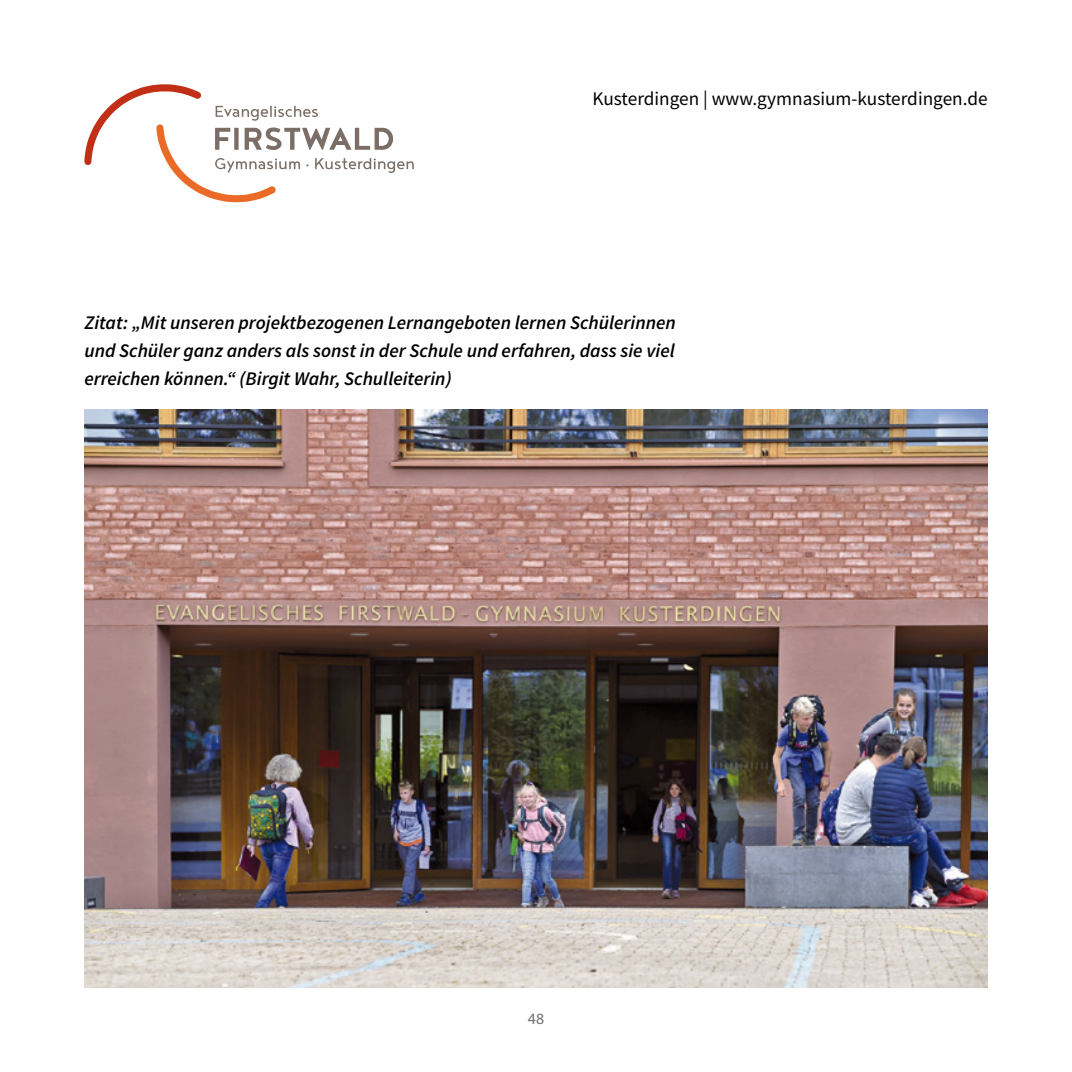
<style>
.page{position:relative;width:1072px;height:1072px;background:#fff}
.page>*{position:absolute;margin:0;border:0;box-sizing:border-box;transform-origin:0 0}
.t1{font:italic 600 19.25px/28px "Source Sans Pro";color:#000;text-align:justify}
.t2{font:19.25px "Source Sans Pro";color:#000}
.t3{font:15.75px "Myriad Pro";color:#707172}
</style>
<div class="page">
<svg style="left:84px;top:84px;width:330px;height:118px"></svg>
<img style="left:84px;top:409px;width:903px;height:578px">
<p class="t2" style="left:592px;top:86px;width:396px">Kusterdingen | www.gymnasium-kusterdingen.de</p>
<p class="t1" style="left:84px;top:308px;width:593px">Zitat: „Mit unseren projektbezogenen Lernangeboten lernen Schülerinnen und Schüler ganz anders als sonst in der Schule und erfahren, dass sie viel erreichen können.“ (Birgit Wahr, Schulleiterin)</p>
<p class="t3" style="left:528px;top:1008px;width:18px">48</p>
</div>
